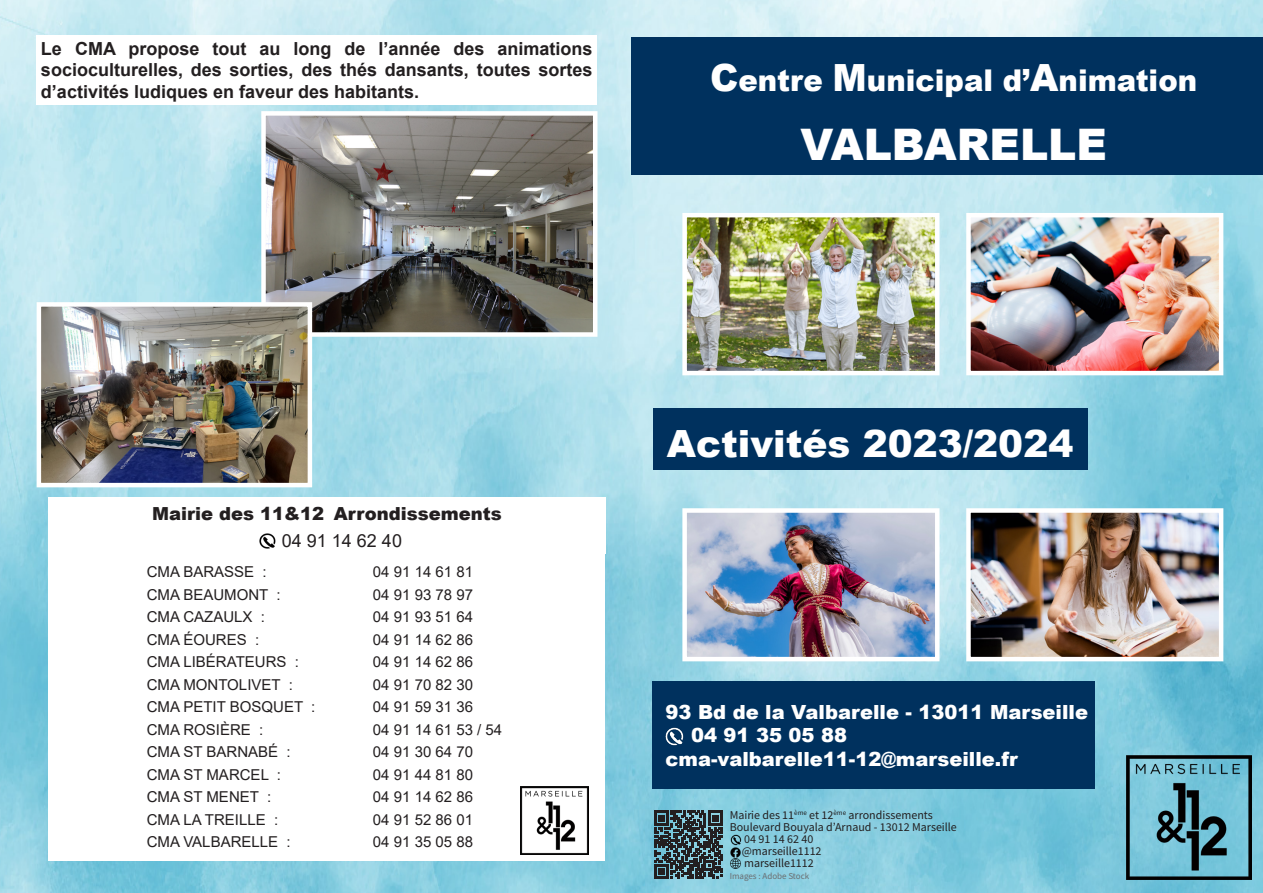
<style>
.page{position:relative;width:1263px;height:893px;background:#fff}
.page>*{position:absolute;margin:0;border:0;box-sizing:border-box;transform-origin:0 0}
.t1{font:900 43.5px "Arial";color:#fff}
.t2{font:900 37.5px "Arial";color:#fff}
.t3{font:900 30px "Arial";color:#fff}
.t4{font:900 19.5px "Arial";color:#fff}
.t5{font:700 18px/21.6px "Arial";color:#231f20;text-align:justify}
.t6{font:900 18px "Arial";color:#231f20}
.t7{font:18px "Arial";color:#231f20}
.t8{font:15px "Arial";color:#231f20}
.t9{font:12px "Source Sans Variable";color:#231f20}
.t10{font:9px "Source Sans Variable";color:#6c6d70}
.s1{font-size:37.5px}
</style>
<div class="page">
<img style="left:0;top:0;width:770px;height:893px">
<img style="left:770px;top:0;width:493px;height:893px">
<div style="left:653px;top:408px;width:434px;height:62px;background:#00315e"></div>
<div style="left:653px;top:681px;width:442px;height:108px;background:#00315e"></div>
<img style="left:266px;top:116px;width:326px;height:216px">
<div style="left:261px;top:111px;width:336px;height:226px;border:4px solid #fff"></div>
<img style="left:42px;top:307px;width:265px;height:175px">
<div style="left:37px;top:302px;width:275px;height:185px;border:4px solid #fff"></div>
<img style="left:971px;top:513px;width:247px;height:143px">
<div style="left:966px;top:508px;width:257px;height:153px;border:4px solid #fff"></div>
<img style="left:687px;top:218px;width:247px;height:152px">
<div style="left:682px;top:213px;width:257px;height:162px;border:4px solid #fff"></div>
<img style="left:971px;top:218px;width:247px;height:152px">
<div style="left:966px;top:213px;width:257px;height:162px;border:4px solid #fff"></div>
<img style="left:687px;top:513px;width:247px;height:143px">
<div style="left:682px;top:508px;width:257px;height:153px;border:4px solid #fff"></div>
<div style="left:37px;top:35px;width:560px;height:70px;background:#fff"></div>
<div style="left:48px;top:498px;width:558px;height:56px;background:#fff"></div>
<img style="left:259px;top:533px;width:17px;height:16px">
<div style="left:49px;top:553px;width:556px;height:308px;background:#fff"></div>
<div style="left:632px;top:37px;width:631px;height:137px;background:#00315e"></div>
<img style="left:521px;top:787px;width:67px;height:67px">
<img style="left:665px;top:727px;width:19px;height:19px">
<svg style="left:654px;top:811px;width:68px;height:68px;background:#3f5259"></svg>
<svg style="left:731px;top:835px;width:10px;height:33px"></svg>
<img style="left:1127px;top:755px;width:124px;height:125px">
<p class="t5" style="left:41px;top:38px;width:553px">Le CMA propose tout au long de l’année des animations socioculturelles, des sorties, des thés dansants, toutes sortes d’activités ludiques en faveur des habitants.</p>
<p class="t3" style="left:710px;top:59px;width:489px"><span class="s1">C</span>entre <span class="s1">M</span>unicipal d’<span class="s1">A</span>nimation</p>
<p class="t1" style="left:800px;top:113px;width:308px">VALBARELLE</p>
<p class="t6" style="left:152px;top:501px;width:351px">Mairie des 11&amp;12 Arrondissements</p>
<p class="t7" style="left:282px;top:528px;width:122px">04 91 14 62 40</p>
<p class="t8" style="left:147px;top:562px;width:122px">CMA BARASSE :</p>
<p class="t8" style="left:373px;top:562px;width:102px">04 91 14 61 81</p>
<p class="t8" style="left:147px;top:584px;width:135px">CMA BEAUMONT :</p>
<p class="t8" style="left:373px;top:584px;width:102px">04 91 93 78 97</p>
<p class="t8" style="left:147px;top:607px;width:120px">CMA CAZAULX :</p>
<p class="t8" style="left:373px;top:607px;width:102px">04 91 93 51 64</p>
<p class="t8" style="left:147px;top:629px;width:114px">CMA ÉOURES :</p>
<p class="t8" style="left:373px;top:629px;width:102px">04 91 14 62 86</p>
<p class="t8" style="left:147px;top:652px;width:154px">CMA LIBÉRATEURS :</p>
<p class="t8" style="left:373px;top:652px;width:102px">04 91 14 62 86</p>
<p class="t8" style="left:147px;top:674px;width:148px">CMA MONTOLIVET :</p>
<p class="t8" style="left:373px;top:674px;width:102px">04 91 70 82 30</p>
<p class="t8" style="left:147px;top:697px;width:170px">CMA PETIT BOSQUET :</p>
<p class="t8" style="left:373px;top:697px;width:102px">04 91 59 31 36</p>
<p class="t8" style="left:147px;top:719px;width:118px">CMA ROSIÈRE :</p>
<p class="t8" style="left:373px;top:719px;width:131px">04 91 14 61 53 / 54</p>
<p class="t8" style="left:147px;top:742px;width:145px">CMA ST BARNABÉ :</p>
<p class="t8" style="left:373px;top:742px;width:102px">04 91 30 64 70</p>
<p class="t8" style="left:147px;top:764px;width:136px">CMA ST MARCEL :</p>
<p class="t8" style="left:373px;top:764px;width:102px">04 91 44 81 80</p>
<p class="t8" style="left:147px;top:787px;width:126px">CMA ST MENET :</p>
<p class="t8" style="left:373px;top:787px;width:102px">04 91 14 62 86</p>
<p class="t8" style="left:147px;top:809px;width:133px">CMA LA TREILLE :</p>
<p class="t8" style="left:373px;top:809px;width:102px">04 91 52 86 01</p>
<p class="t8" style="left:147px;top:832px;width:145px">CMA VALBARELLE :</p>
<p class="t8" style="left:373px;top:832px;width:102px">04 91 35 05 88</p>
<p class="t2" style="left:667px;top:416px;width:408px">Activités 2023/2024</p>
<p class="t4" style="left:665px;top:698px;width:424px">93 Bd de la Valbarelle - 13011 Marseille</p>
<p class="t4" style="left:691px;top:721px;width:158px">04 91 35 05 88</p>
<p class="t4" style="left:665px;top:744px;width:354px">cma-valbarelle11-12@marseille.fr</p>
<p class="t9" style="left:730px;top:808px;width:205px">Mairie des 11<sup>ème</sup> et 12<sup>ème</sup> arrondissements</p>
<p class="t9" style="left:730px;top:820px;width:229px">Boulevard Bouyala d’Arnaud - 13012 Marseille</p>
<p class="t9" style="left:744px;top:832px;width:71px">04 91 14 62 40</p>
<p class="t9" style="left:742px;top:844px;width:81px">@marseille1112</p>
<p class="t9" style="left:744px;top:856px;width:71px">marseille1112</p>
<p class="t10" style="left:730px;top:871px;width:81px">Images : Adobe Stock</p>
</div>
